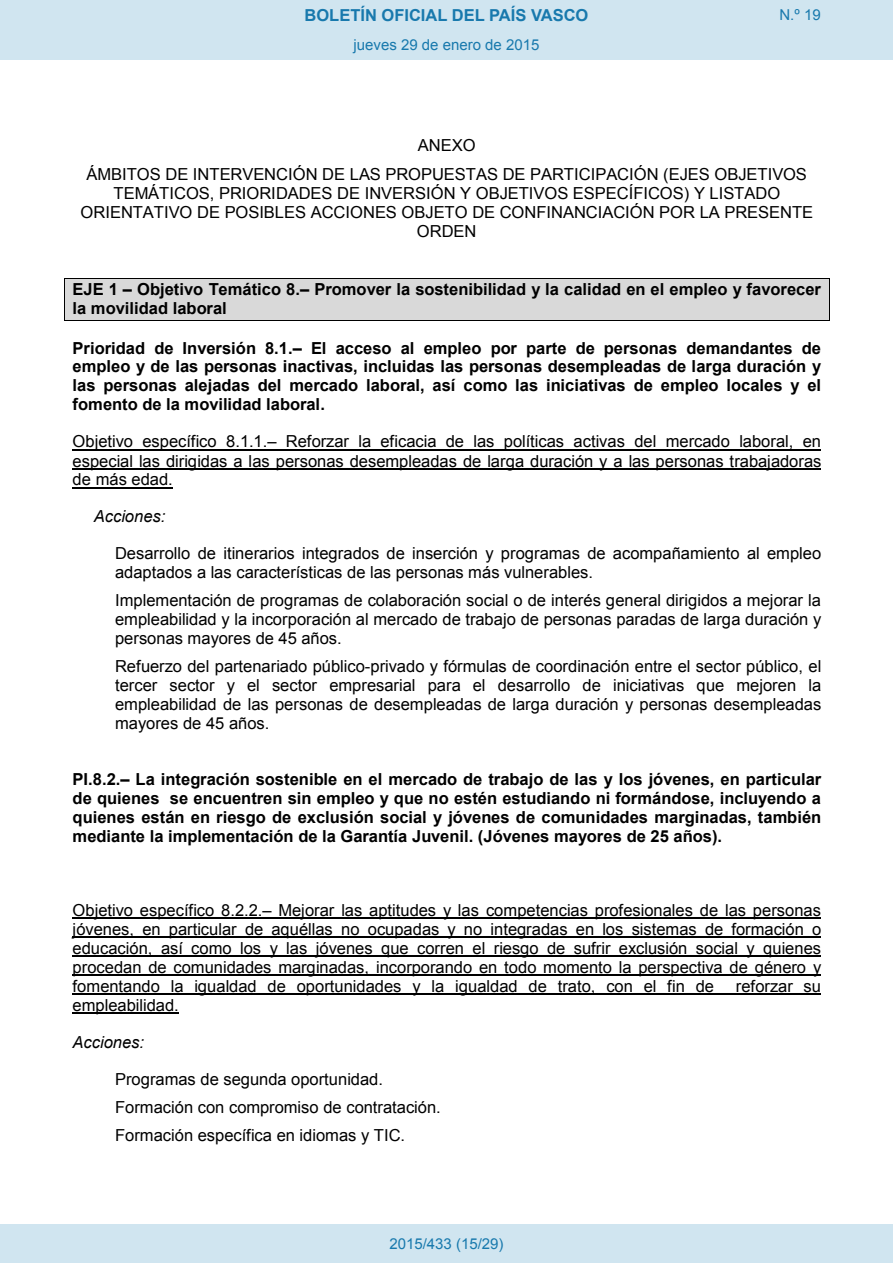
<style>
.page{position:relative;width:893px;height:1263px;background:#fff}
.page>*{position:absolute;margin:0;border:0;box-sizing:border-box;transform-origin:0 0}
.t1{font:16.5px/19px "Arial";color:#000;text-align:justify}
.t2{font:700 16.5px/18.9px "Arial";color:#000;text-align:justify}
.t3{font:700 16.5px "Arial";color:#1879ad}
.t4{font:italic 16.5px "Arial";color:#000}
.Paginacion_Centro{font:15px "Arial";color:#1879ad}
</style>
<div class="page">
<div style="left:65px;top:279px;width:764px;height:20px;background:#d9d9d9"></div>
<hr style="left:65px;top:278px;width:764px;height:1px;background:#000">
<div style="left:65px;top:299px;width:764px;height:21px;background:#d9d9d9"></div>
<hr style="left:65px;top:320px;width:764px;height:1px;background:#000">
<svg style="left:64px;top:278px;width:1px;height:43px"></svg>
<svg style="left:829px;top:278px;width:1px;height:43px"></svg>
<hr style="left:73px;top:449px;width:748px;height:1px;background:#000">
<hr style="left:73px;top:468px;width:748px;height:2px;background:#000">
<hr style="left:73px;top:487px;width:100px;height:1px;background:#000">
<hr style="left:73px;top:918px;width:748px;height:1px;background:#000">
<hr style="left:73px;top:937px;width:748px;height:1px;background:#000">
<hr style="left:73px;top:956px;width:748px;height:1px;background:#000">
<hr style="left:73px;top:975px;width:748px;height:1px;background:#000">
<hr style="left:73px;top:994px;width:748px;height:1px;background:#000">
<hr style="left:73px;top:1013px;width:106px;height:1px;background:#000">
<div style="left:0;top:0;width:893px;height:60px;background:#d0e5f0"></div>
<div style="left:0;top:1225px;width:893px;height:38px;background:#d0e5f0"></div>
<p class="t3" style="left:305px;top:4px;width:285px">BOLETÍN OFICIAL DEL PAÍS VASCO</p>
<p class="Paginacion_Centro" style="left:779px;top:5px;width:43px">N.º 19</p>
<p class="Paginacion_Centro" style="left:353px;top:35px;width:187px">jueves 29 de enero de 2015</p>
<p class="t1" style="left:86px;top:131px;width:722px;line-height:28.5px;text-align:center">ANEXO<br>ÁMBITOS DE INTERVENCIÓN DE LAS PROPUESTAS DE PARTICIPACIÓN (EJES OBJETIVOS</p>
<p class="t1" style="left:81px;top:184px;width:734px;text-align:center">TEMÁTICOS, PRIORIDADES DE INVERSIÓN Y OBJETIVOS ESPECÍFICOS) Y LISTADO<br>ORIENTATIVO DE POSIBLES ACCIONES OBJETO DE CONFINANCIACIÓN POR LA PRESENTE<br>ORDEN</p>
<p class="t2" style="left:73px;top:280px;width:750px">EJE 1 – Objetivo Temático 8.– Promover la sostenibilidad y la calidad en el empleo y favorecer la movilidad laboral</p>
<p class="t2" style="left:73px;top:339px;width:750px">Prioridad de Inversión 8.1.– El acceso al empleo por parte de personas demandantes de empleo y de las personas inactivas, incluidas las personas desempleadas de larga duración y las personas alejadas del mercado laboral, así como las iniciativas de empleo locales y el fomento de la movilidad laboral.</p>
<p class="t1" style="left:73px;top:432px;width:750px">Objetivo específico 8.1.1.– Reforzar la eficacia de las políticas activas del mercado laboral, en especial las dirigidas a las personas desempleadas de larga duración y a las personas trabajadoras de más edad.</p>
<p class="t4" style="left:94px;top:506px;width:73px">Acciones:</p>
<p class="t1" style="left:115px;top:544px;width:708px">Desarrollo de itinerarios integrados de inserción y programas de acompañamiento al empleo adaptados a las características de las personas más vulnerables.</p>
<p class="t1" style="left:115px;top:591px;width:708px">Implementación de programas de colaboración social o de interés general dirigidos a mejorar la empleabilidad y la incorporación al mercado de trabajo de personas paradas de larga duración y personas mayores de 45 años.</p>
<p class="t1" style="left:115px;top:657px;width:708px">Refuerzo del partenariado público-privado y fórmulas de coordinación entre el sector público, el tercer sector y el sector empresarial para el desarrollo de iniciativas que mejoren la empleabilidad de las personas de desempleadas de larga duración y personas desempleadas mayores de 45 años.</p>
<p class="t2" style="left:73px;top:770px;width:750px">PI.8.2.– La integración sostenible en el mercado de trabajo de las y los jóvenes, en particular de quienes se encuentren sin empleo y que no estén estudiando ni formándose, incluyendo a quienes están en riesgo de exclusión social y jóvenes de comunidades marginadas, también mediante la implementación de la Garantía Juvenil. (Jóvenes mayores de 25 años).</p>
<p class="t1" style="left:73px;top:901px;width:750px">Objetivo específico 8.2.2.– Mejorar las aptitudes y las competencias profesionales de las personas jóvenes, en particular de aquéllas no ocupadas y no integradas en los sistemas de formación o educación, así como los y las jóvenes que corren el riesgo de sufrir exclusión social y quienes procedan de comunidades marginadas, incorporando en todo momento la perspectiva de género y fomentando la igualdad de oportunidades y la igualdad de trato, con el fin de</p>
<p class="t1" style="left:736px;top:977px;width:87px">reforzar su</p>
<p class="t1" style="left:73px;top:996px;width:108px">empleabilidad.</p>
<p class="t4" style="left:73px;top:1031px;width:73px">Acciones:</p>
<p class="t1" style="left:115px;top:1065px;width:327px;line-height:28px;text-align:left">Programas de segunda oportunidad.<br>Formación con compromiso de contratación.<br>Formación específica en idiomas y TIC.</p>
<p class="Paginacion_Centro" style="left:389px;top:1234px;width:116px">2015/433 (15/29)</p>
</div>
